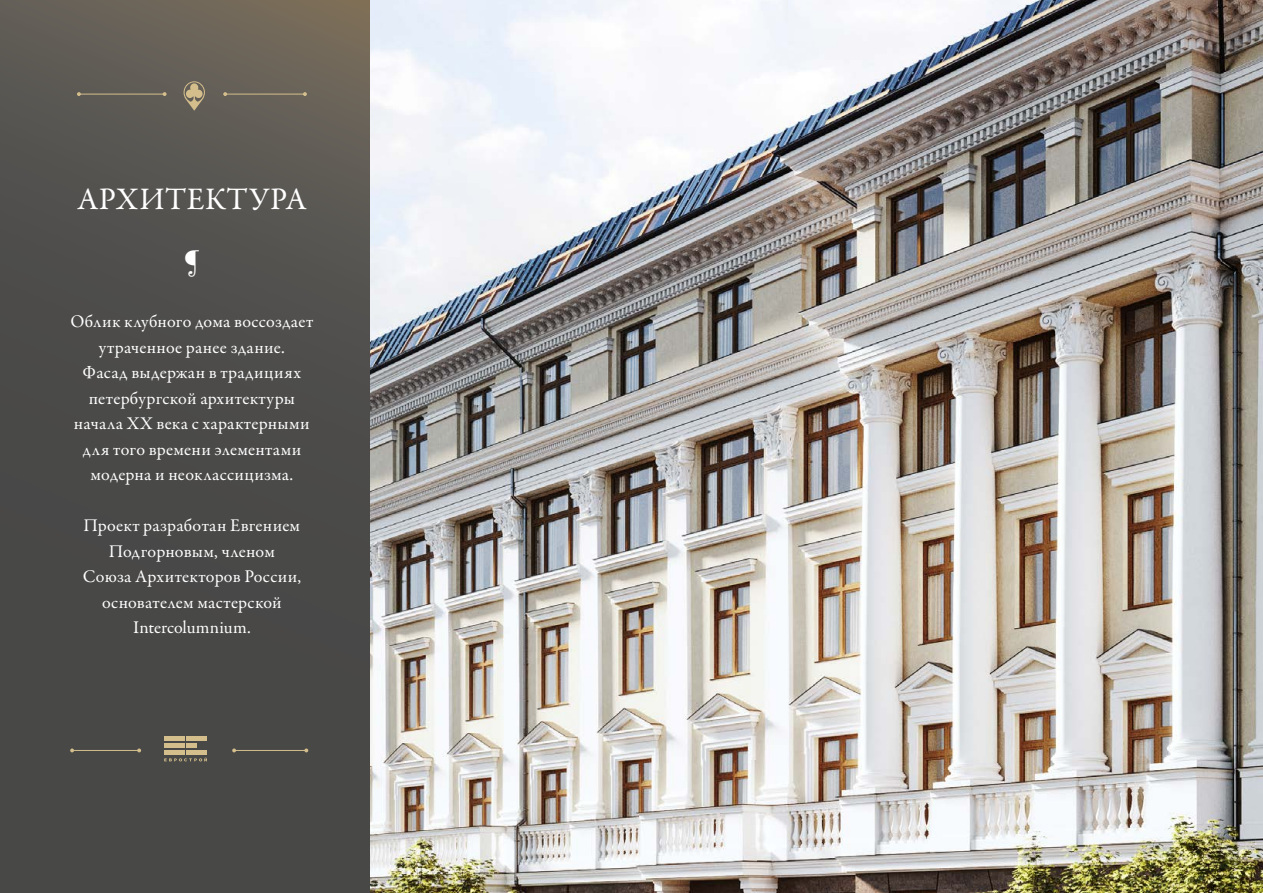
<style>
.page{position:relative;width:1263px;height:893px;background:#fff}
.page>*{position:absolute;margin:0;border:0;box-sizing:border-box;transform-origin:0 0}
.t1{font:31.5px "Garamond Premr Pro";letter-spacing:.015em;color:#fff}
.t2{font:30px "Garamond Premr Pro";color:#fff}
.t3{font:18px/25.5px "Garamond Premr Pro";letter-spacing:.015em;color:#fff;text-align:center}
</style>
<div class="page">
<img style="left:370px;top:0;width:893px;height:893px">
<svg style="left:0;top:0;width:370px;height:893px;background:#504e4b"></svg>
<svg style="left:184px;top:81px;width:21px;height:30px"></svg>
<hr style="left:79px;top:94px;width:86px;height:1px;background:#d4bf8c">
<svg style="left:77px;top:92px;width:4px;height:4px"></svg>
<svg style="left:163px;top:92px;width:4px;height:4px"></svg>
<hr style="left:225px;top:94px;width:80px;height:1px;background:#d4bf8c">
<svg style="left:223px;top:92px;width:4px;height:4px"></svg>
<svg style="left:303px;top:92px;width:4px;height:4px"></svg>
<hr style="left:72px;top:750px;width:67px;height:1px;background:#d4bf8c">
<svg style="left:70px;top:748px;width:4px;height:4px"></svg>
<svg style="left:137px;top:748px;width:4px;height:4px"></svg>
<hr style="left:234px;top:750px;width:72px;height:1px;background:#d4bf8c">
<svg style="left:232px;top:748px;width:4px;height:4px"></svg>
<svg style="left:304px;top:748px;width:4px;height:4px"></svg>
<div style="left:164px;top:743px;width:20px;height:5px;background:#d4bf8c"></div>
<hr style="left:164px;top:736px;width:20px;height:4px;background:#d4bf8c">
<div style="left:164px;top:750px;width:20px;height:5px;background:#d4bf8c"></div>
<div style="left:187px;top:743px;width:10px;height:5px;background:#d4bf8c"></div>
<hr style="left:187px;top:736px;width:20px;height:4px;background:#d4bf8c">
<div style="left:187px;top:750px;width:20px;height:5px;background:#d4bf8c"></div>
<svg style="left:164px;top:757px;width:43px;height:4px"></svg>
<h1 class="t1" style="left:77px;top:180px;width:231px">АРХИТЕКТУРА</h1>
<h2 class="t2" style="left:184px;top:241px;width:18px">¶</h2>
<p class="t3" style="left:71px;top:309px;width:244px">Облик клубного дома воссоздает утраченное ранее здание.<br>Фасад выдержан в традициях петербургской архитектуры начала XX века с характерными для того времени элементами модерна и неоклассицизма.</p>
<p class="t3" style="left:83px;top:513px;width:220px">Проект разработан Евгением<br>Подгорновым, членом<br>Союза Архитекторов России, основателем мастерской<br>Intercolumnium.</p>
</div>
